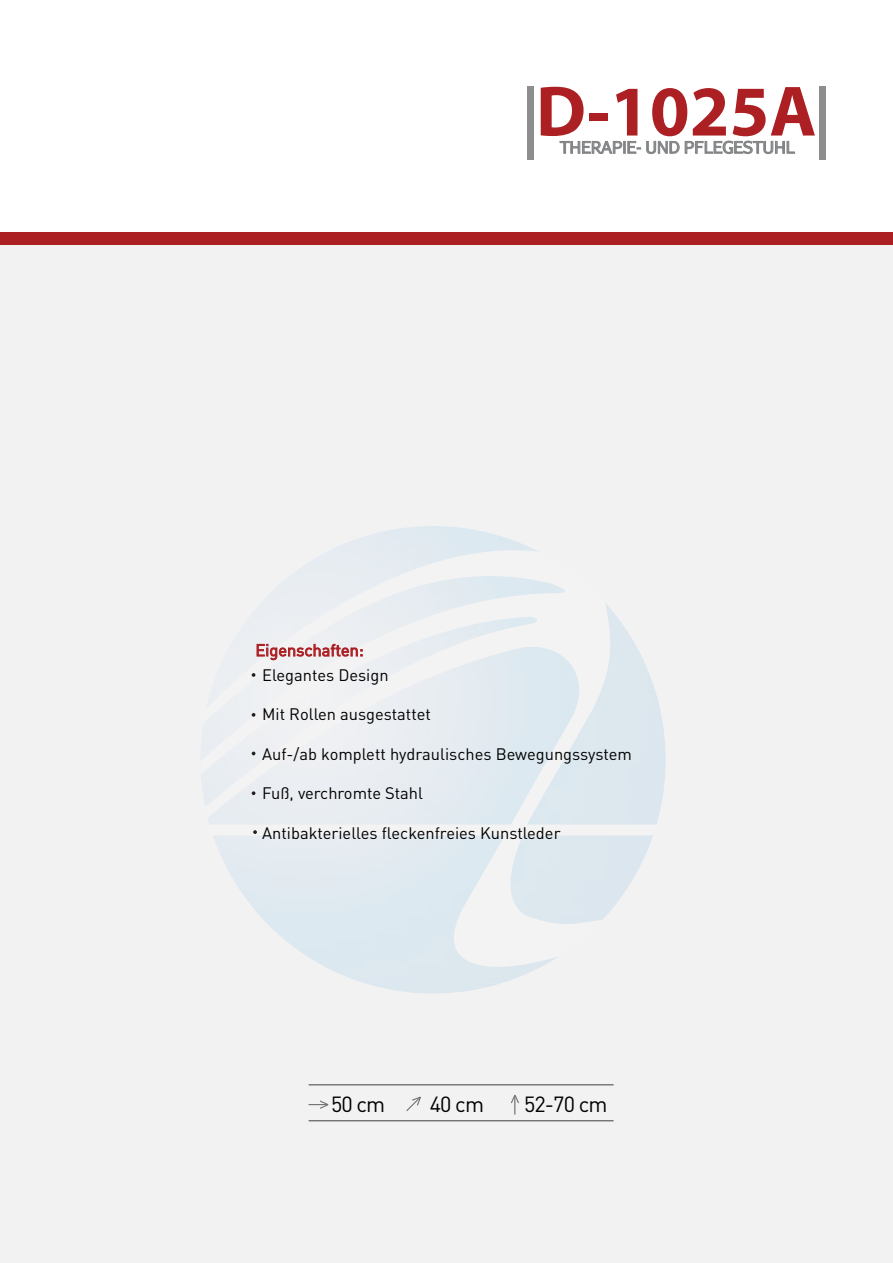
<style>
.page{position:relative;width:893px;height:1263px;background:#fff}
.page>*{position:absolute;margin:0;border:0;box-sizing:border-box;transform-origin:0 0}
.t1{font:700 71.85px "Myriad Pro";color:#ac1f23}
.t2{font:21.75px "DIN Pro";letter-spacing:-.04em;color:#000}
.t3{font:16.5px "DIN Pro";color:#000}
.t4{font:16.5px "DIN Pro";color:#ac1f23}
.t5{font:16.35px "Abaku TL Sym Sans";color:#818385}
</style>
<div class="page">
<div style="left:0;top:235px;width:893px;height:1028px;background:#f2f2f3"></div>
<svg style="left:200px;top:536px;width:417px;height:443px"></svg>
<svg style="left:309px;top:1100px;width:19px;height:9px"></svg>
<svg style="left:406px;top:1096px;width:15px;height:15px"></svg>
<svg style="left:511px;top:1095px;width:8px;height:19px"></svg>
<hr style="left:309px;top:1084px;width:305px;height:1px;background:#6d6f71">
<hr style="left:309px;top:1120px;width:305px;height:1px;background:#6d6f71">
<svg style="left:257px;top:644px;width:105px;height:16px"></svg>
<svg style="left:252px;top:673px;width:3px;height:4px"></svg>
<svg style="left:252px;top:713px;width:3px;height:4px"></svg>
<svg style="left:252px;top:791px;width:3px;height:4px"></svg>
<svg style="left:207px;top:823px;width:450px;height:14px"></svg>
<div style="left:0;top:232px;width:893px;height:13px;background:#ac1f23"></div>
<div style="left:527px;top:86px;width:6px;height:73px;background:#8f8e8e"></div>
<div style="left:819px;top:86px;width:7px;height:73px;background:#8f8e8e"></div>
<svg style="left:559px;top:140px;width:236px;height:14px"></svg>
<h1 class="t1" style="left:536px;top:64px;width:282px">D-1025A</h1>
<p class="t5" style="left:560px;top:137px;width:236px">THERAPIE- UND PFLEGESTUHL</p>
<p class="t4" style="left:255px;top:639px;width:110px">Eigenschaften:</p>
<p class="t3" style="left:262px;top:663px;width:128px">Elegantes Design</p>
<p class="t3" style="left:262px;top:703px;width:170px">Mit Rollen ausgestattet</p>
<p class="t3" style="left:262px;top:742px;width:371px">Auf-/ab komplett hydraulisches Bewegungssystem</p>
<p class="t3" style="left:262px;top:782px;width:162px">Fuß, verchromte Stahl</p>
<p class="t3" style="left:262px;top:821px;width:300px">Antibakterielles fleckenfreies Kunstleder</p>
<h2 class="t2" style="left:331px;top:1089px;width:56px">50 cm</h2>
<h2 class="t2" style="left:430px;top:1089px;width:56px">40 cm</h2>
<h2 class="t2" style="left:524px;top:1089px;width:85px">52-70 cm</h2>
</div>
